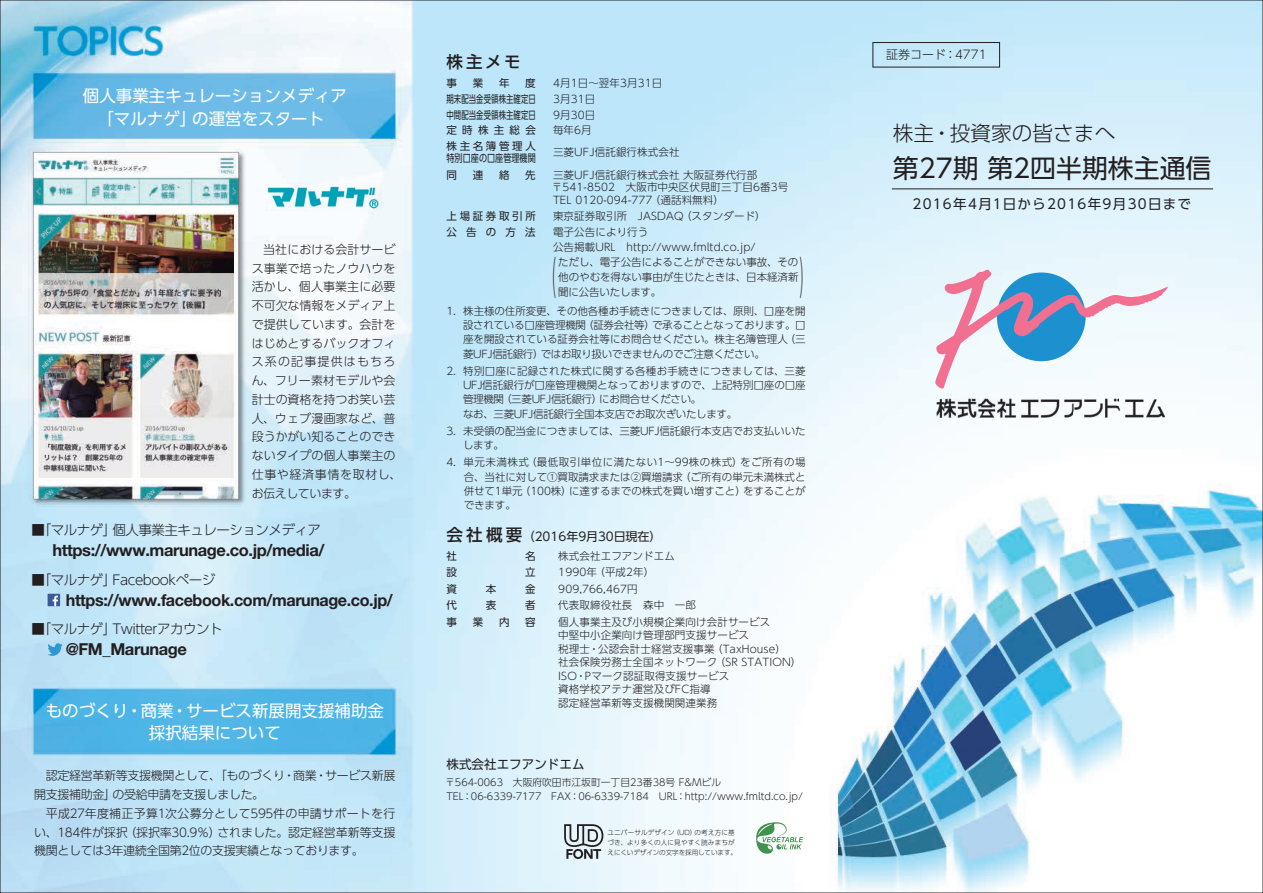
<style>
.page{position:relative;width:1263px;height:893px;background:#fff}
.page>*{position:absolute;margin:0;border:0;box-sizing:border-box;transform-origin:0 0}
.t1{font:25.8px "UD Shin Go Pro";color:#231f20}
.t2{font:300 20.7px "UD Shin Go Pro";color:#231f20}
.t3{font:700 16.5px "Helvetica Neue LT Pro";letter-spacing:-.025em;color:#231f20}
.t4{font:16.5px/22.5px "UD Shin Go Pro";color:#fff;text-align:center}
.t5{font:500 16.5px "UD Shin Go Pro";color:#231f20}
.t6{font:300 13.5px "UD Shin Go Pro";letter-spacing:-.035em;color:#231f20}
.t7{font:13.5px "UD Shin Go Pro";letter-spacing:.095em;color:#231f20}
.t8{font:12.6px "UD Shin Go Pro";color:#231f20}
.t9{font:300 12px/18.8px "UD Shin Go Pro";color:#231f20}
.t10{font:300 12px/18.8px "UD Shin Go Pro";letter-spacing:-.03em;color:#231f20}
.t11{font:12px "UD Shin Go Pro";color:#231f20}
.t12{font:300 10.5px/14.2px "UD Shin Go Pro";letter-spacing:.01em;color:#231f20}
.t13{font:10.5px/15.8px "UD Shin Go Pro";letter-spacing:.015em;color:#231f20;text-align:justify}
.t14{font:10.5px/16.5px "UD Shin Go Pro";letter-spacing:.015em;color:#231f20;scale:.77 1}
.t15{font:10.5px/15.8px "UD Shin Go Pro";letter-spacing:.25em;color:#231f20}
.t16{font:300 10.5px "UD Shin Go Pro";letter-spacing:-.02em;color:#231f20}
.t17{font:300 9.75px/14px "UD Shin Go Pro";color:#231f20}
.t18{font:300 6.6px/9.8px "UD Shin Go Pro";letter-spacing:.015em;color:#231f20}
.s1{font-weight:500;font-size:16.5px}
</style>
<div class="page">
<img style="left:2px;top:2px;width:1259px;height:889px">
<img style="left:936px;top:398px;width:229px;height:19px">
<svg style="left:934px;top:269px;width:234px;height:120px"></svg>
<hr style="left:892px;top:188px;width:321px;height:1px;background:#231f20">
<div style="left:873px;top:42px;width:127px;height:25px;border:1px solid #231f20"></div>
<svg style="left:756px;top:822px;width:47px;height:32px"></svg>
<svg style="left:564px;top:824px;width:39px;height:35px"></svg>
<img style="left:266px;top:184px;width:115px;height:26px">
<div style="left:48px;top:594px;width:12px;height:12px;background:#3b5a9a"></div>
<svg style="left:53px;top:596px;width:5px;height:10px"></svg>
<img style="left:47px;top:643px;width:16px;height:13px">
<h3 class="t4" style="left:83px;top:84px;width:265px">個人事業主キュレーションメディア「マルナゲ」の運営をスタート</h3>
<p class="t9" style="left:252px;top:240px;width:151px">　当社における会計サービス事業で培ったノウハウを活かし、個人事業主に必要不可欠な情報をメディア上で提供しています。会計をはじめとするバックオフィス系の記事提供はもちろん、フリー素材モデルや会計士の資格を持つお笑い芸人、ウェブ漫画家など、普段うかがい知ることのできないタイプの個人事業主の仕事や経済事情を取材し、お伝えしています。</p>
<p class="t6" style="left:32px;top:519px;width:291px">■「マルナゲ」個人事業主キュレーションメディア</p>
<h3 class="t3" style="left:52px;top:540px;width:274px">https://www.marunage.co.jp/media/</h3>
<p class="t6" style="left:32px;top:568px;width:185px">■「マルナゲ」Facebookページ</p>
<h3 class="t3" style="left:66px;top:590px;width:329px">https://www.facebook.com/marunage.co.jp/</h3>
<p class="t6" style="left:32px;top:618px;width:193px">■「マルナゲ」Twitterアカウント</p>
<h3 class="t3" style="left:66px;top:639px;width:123px">@FM_Marunage</h3>
<h3 class="t4" style="left:46px;top:699px;width:340px">ものづくり・商業・サービス新展開支援補助金採択結果について</h3>
<p class="t10" style="left:34px;top:766px;width:363px">　認定経営革新等支援機関として、「ものづくり・商業・サービス新展開支援補助金」の受給申請を支援しました。<br>　平成27年度補正予算1次公募分として595件の申請サポートを行い、184件が採択（採択率30.9％）されました。認定経営革新等支援機関としては3年連続全国第2位の支援実績となっております。</p>
<h3 class="t5" style="left:446px;top:48px;width:76px">株主メモ</h3>
<p class="t13" style="left:446px;top:75px;width:12px">事</p>
<p class="t13" style="left:473px;top:75px;width:12px">業</p>
<p class="t13" style="left:499px;top:75px;width:12px">年</p>
<p class="t13" style="left:446px;top:75px;width:91px;text-indent:79px">度期末配当金受領株主確定日中間配当金受領株主確定日定時株主総会株主名簿管理人</p>
<p class="t14" style="left:446px;top:150px;width:117px">特別口座の口座管理機関同</p>
<p class="t12" style="left:553px;top:75px;width:111px;line-height:15.8px">4月1日～翌年3月31日<br>3月31日<br>9月30日<br>毎年6月</p>
<p class="t12" style="left:553px;top:140px;width:206px;line-height:22.5px">三菱UFJ信託銀行株式会社<br>三菱UFJ信託銀行株式会社大阪証券代行部</p>
<p class="t12" style="left:552px;top:181px;width:238px;line-height:12.8px">〒541-8502　大阪市中央区伏見町三丁目6番3号<br>TEL 0120-094-777（通話料無料）</p>
<p class="t12" style="left:553px;top:208px;width:214px">東京証券取引所　JASDAQ（スタンダード）</p>
<p class="t12" style="left:553px;top:224px;width:97px">電子公告により行う</p>
<p class="t12" style="left:553px;top:240px;width:204px">公告掲載URL http://www.fmltd.co.jp/</p>
<p class="t12" style="left:558px;top:255px;width:242px">ただし、電子公告によることができない事故、その</p>
<p class="t12" style="left:558px;top:270px;width:242px">他のやむを得ない事由が生じたときは、日本経済新</p>
<p class="t16" style="left:558px;top:284px;width:105px">聞に公告いたします。</p>
<p class="t12" style="left:463px;top:303px;width:344px;text-align:justify;text-indent:-16px">1．株主様の住所変更、その他各種お手続きにつきましては、原則、口座を開設されている口座管理機関（証券会社等）で承ることとなっております。口座を開設されている証券会社等にお問合せください。株主名簿管理人（三菱UFJ信託銀行）ではお取り扱いできませんのでご注意ください。</p>
<p class="t12" style="left:463px;top:363px;width:344px;text-indent:-16px">2．特別口座に記録された株式に関する各種お手続きにつきましては、三菱UFJ信託銀行が口座管理機関となっておりますので、上記特別口座の口座管理機関（三菱UFJ信託銀行）にお問合せください。<br>なお、三菱UFJ信託銀行全国本支店でお取次ぎいたします。</p>
<p class="t12" style="left:463px;top:423px;width:344px;text-indent:-17px">3．未受領の配当金につきましては、三菱UFJ信託銀行本支店でお支払いいたします。</p>
<p class="t12" style="left:464px;top:455px;width:343px;text-align:justify;text-indent:-17px">4．単元未満株式（最低取引単位に満たない1～99株の株式）をご所有の場合、当社に対して①買取請求または②買増請求（ご所有の単元未満株式と併せて1単元（100株）に達するまでの株式を買い増すこと）をすることができます。</p>
<p class="t13" style="left:473px;top:166px;width:12px">連</p>
<p class="t13" style="left:499px;top:166px;width:12px">絡</p>
<p class="t13" style="left:525px;top:166px;width:12px">先</p>
<p class="t15" style="left:446px;top:208px;width:91px">上場証券取引所公告の方法</p>
<p class="t11" style="left:446px;top:526px;width:217px"><span class="s1">会社概要</span>（2016年9月30日現在）</p>
<p class="t13" style="left:446px;top:548px;width:12px">社</p>
<p class="t13" style="left:525px;top:548px;width:12px">名</p>
<p class="t13" style="left:446px;top:564px;width:12px">設</p>
<p class="t13" style="left:525px;top:564px;width:12px">立</p>
<p class="t13" style="left:446px;top:581px;width:12px">資</p>
<p class="t13" style="left:486px;top:581px;width:12px">本</p>
<p class="t13" style="left:525px;top:581px;width:12px">金</p>
<p class="t13" style="left:446px;top:597px;width:12px">代</p>
<p class="t13" style="left:486px;top:597px;width:12px">表</p>
<p class="t13" style="left:525px;top:597px;width:12px">者</p>
<p class="t13" style="left:446px;top:613px;width:12px">事</p>
<p class="t13" style="left:473px;top:613px;width:12px">業</p>
<p class="t13" style="left:499px;top:613px;width:12px">内</p>
<p class="t13" style="left:525px;top:613px;width:12px">容</p>
<p class="t12" style="left:558px;top:547px;width:213px;line-height:16.5px">株式会社エフアンドエム<br>1990年（平成2年）<br>909,766,467円<br>代表取締役社長　森中　一郎<br>個人事業主及び小規模企業向け会計サービス</p>
<p class="t12" style="left:558px;top:628px;width:245px;line-height:13.5px">中堅中小企業向け管理部門支援サービス<br>税理士・公認会計士経営支援事業（TaxHouse）<br>社会保険労務士全国ネットワーク（SR STATION）<br>ISO・Pマーク認証取得支援サービス<br>資格学校アテナ運営及びFC指導<br>認定経営革新等支援機関関連業務</p>
<p class="t8" style="left:446px;top:754px;width:140px">株式会社エフアンドエム</p>
<p class="t17" style="left:445px;top:774px;width:359px">〒564-0063　大阪府吹田市江坂町一丁目23番38号 F&amp;Mビル<br>TEL：06-6339-7177 FAX：06-6339-7184 URL：http://www.fmltd.co.jp/</p>
<p class="t18" style="left:607px;top:828px;width:131px">ユニバーサルデザイン（UD）の考え方に基づき、より多くの人に見やすく読みまちがえにくいデザインの文字を採用しています。</p>
<p class="t9" style="left:886px;top:45px;width:102px">証券コード：4771</p>
<h2 class="t2" style="left:893px;top:116px;width:224px">株主・投資家の皆さまへ</h2>
<h1 class="t1" style="left:893px;top:148px;width:320px">第27期第2四半期株主通信</h1>
<p class="t7" style="left:912px;top:193px;width:280px">2016年4月1日から2016年9月30日まで</p>
</div>
